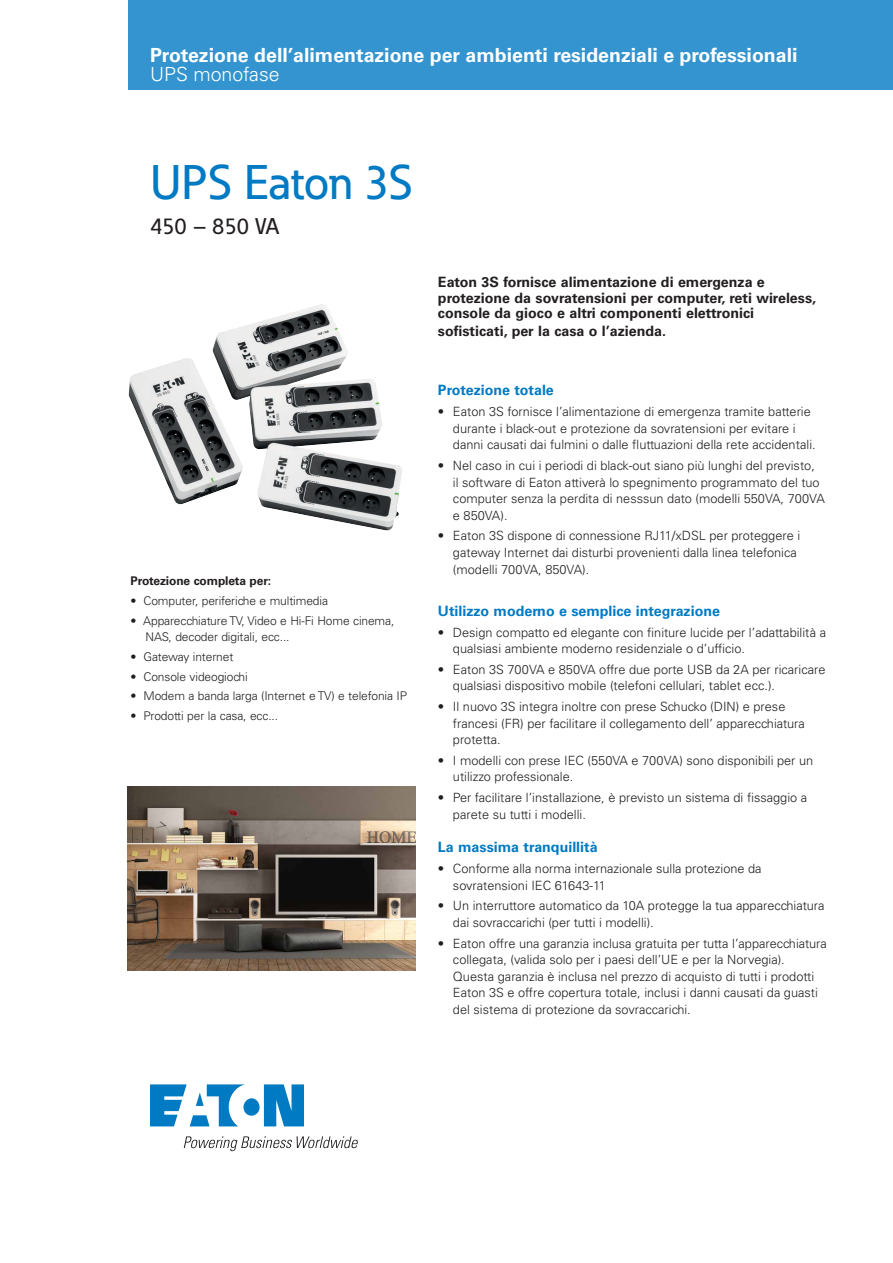
<style>
.page{position:relative;width:893px;height:1263px;background:#fff}
.page>*{position:absolute;margin:0;border:0;box-sizing:border-box;transform-origin:0 0}
.t1{font:500 48px "Eaton";letter-spacing:-.01em;color:#007ac3}
.t2{font:500 22.5px "Eaton";color:#231f20}
.t3{font:700 19.5px "Univers LT Std";color:#fff}
.t4{font:300 19.5px "Univers LT Std";color:#fff}
.t5{font:700 14.25px/15.8px "Univers LT Std";color:#231f20}
.t6{font:700 14.25px "Univers LT Std";color:#007ac3}
.t7{font:300 12.75px/16.5px "Univers LT Std";color:#231f20}
.t8{font:300 12px/16.5px "Univers LT Std";letter-spacing:-.01em;color:#231f20}
.t9{font:700 12px "Univers LT Std";letter-spacing:-.01em;color:#231f20}
</style>
<div class="page">
<img style="left:128px;top:787px;width:288px;height:184px">
<img style="left:212px;top:304px;width:190px;height:227px">
<div style="left:128px;top:0;width:765px;height:90px;background:#3394cf"></div>
<svg style="left:150px;top:1084px;width:154px;height:42px"></svg>
<svg style="left:184px;top:1136px;width:174px;height:15px"></svg>
<h3 class="t3" style="left:150px;top:43px;width:649px">Protezione dell’alimentazione per ambienti residenziali e professionali</h3>
<h3 class="t4" style="left:150px;top:62px;width:131px">UPS monofase</h3>
<h1 class="t1" style="left:150px;top:153px;width:264px">UPS Eaton 3S</h1>
<h2 class="t2" style="left:150px;top:212px;width:130px">450 – 850 VA</h2>
<p class="t9" style="left:131px;top:574px;width:142px">Protezione completa per:</p>
<p class="t8" style="left:131px;top:592px;width:199px">• Computer, periferiche e multimedia</p>
<p class="t8" style="left:146px;top:612px;width:250px;text-indent:-15px">• Apparecchiature TV, Video e Hi-Fi Home cinema,<br>NAS, decoder digitali, ecc...</p>
<p class="t8" style="left:131px;top:648px;width:104px">• Gateway internet</p>
<p class="t8" style="left:131px;top:668px;width:119px">• Console videogiochi</p>
<p class="t8" style="left:131px;top:688px;width:278px">• Modem a banda larga (Internet e TV) e telefonia IP</p>
<p class="t8" style="left:131px;top:708px;width:149px">• Prodotti per la casa, ecc...</p>
<p class="t5" style="left:438px;top:274px;width:380px">Eaton 3S fornisce alimentazione di emergenza e protezione da sovratensioni per computer, reti wireless, console da gioco e altri componenti elettronici</p>
<p class="t5" style="left:438px;top:324px;width:230px">sofisticati, per la casa o l’azienda.</p>
<p class="t6" style="left:438px;top:382px;width:117px">Protezione totale</p>
<p class="t7" style="left:453px;top:404px;width:364px;text-indent:-15px">• Eaton 3S fornisce l’alimentazione di emergenza tramite batterie durante i black-out e protezione da sovratensioni per evitare i danni causati dai fulmini o dalle fluttuazioni della rete accidentali.</p>
<p class="t7" style="left:453px;top:457px;width:373px;text-indent:-15px">• Nel caso in cui i periodi di black-out siano più lunghi del previsto,<br>il software di Eaton attiverà lo spegnimento programmato del tuo computer senza la perdita di nesssun dato (modelli 550VA, 700VA e 850VA).</p>
<p class="t7" style="left:453px;top:528px;width:349px;text-indent:-15px">• Eaton 3S dispone di connessione RJ11/xDSL per proteggere i gateway Internet dai disturbi provenienti dalla linea telefonica (modelli 700VA, 850VA).</p>
<p class="t6" style="left:438px;top:602px;width:284px">Utilizzo moderno e semplice integrazione</p>
<p class="t7" style="left:453px;top:624px;width:375px;text-indent:-15px">• Design compatto ed elegante con finiture lucide per l’adattabilità a qualsiasi ambiente moderno residenziale o d’ufficio.</p>
<p class="t7" style="left:453px;top:661px;width:374px;text-indent:-15px">• Eaton 3S 700VA e 850VA offre due porte USB da 2A per ricaricare qualsiasi dispositivo mobile (telefoni cellulari, tablet ecc.).</p>
<p class="t7" style="left:453px;top:698px;width:353px;text-indent:-15px">• Il nuovo 3S integra inoltre con prese Schucko (DIN) e prese francesi (FR) per facilitare il collegamento dell’ apparecchiatura protetta.</p>
<p class="t7" style="left:453px;top:752px;width:362px;text-indent:-15px">• I modelli con prese IEC (550VA e 700VA) sono disponibili per un utilizzo professionale.</p>
<p class="t7" style="left:453px;top:789px;width:356px;text-indent:-15px">• Per facilitare l’installazione, è previsto un sistema di fissaggio a parete su tutti i modelli.</p>
<p class="t6" style="left:438px;top:839px;width:161px">La massima tranquillità</p>
<p class="t7" style="left:453px;top:860px;width:310px;text-indent:-15px">• Conforme alla norma internazionale sulla protezione da sovratensioni IEC 61643-11</p>
<p class="t7" style="left:453px;top:897px;width:373px;text-indent:-15px">• Un interruttore automatico da 10A protegge la tua apparecchiatura dai sovraccarichi (per tutti i modelli).</p>
<p class="t7" style="left:453px;top:935px;width:375px;text-indent:-15px">• Eaton offre una garanzia inclusa gratuita per tutta l’apparecchiatura collegata, (valida solo per i paesi dell’UE e per la Norvegia).<br>Questa garanzia è inclusa nel prezzo di acquisto di tutti i prodotti Eaton 3S e offre copertura totale, inclusi i danni causati da guasti del sistema di protezione da sovraccarichi.</p>
</div>
